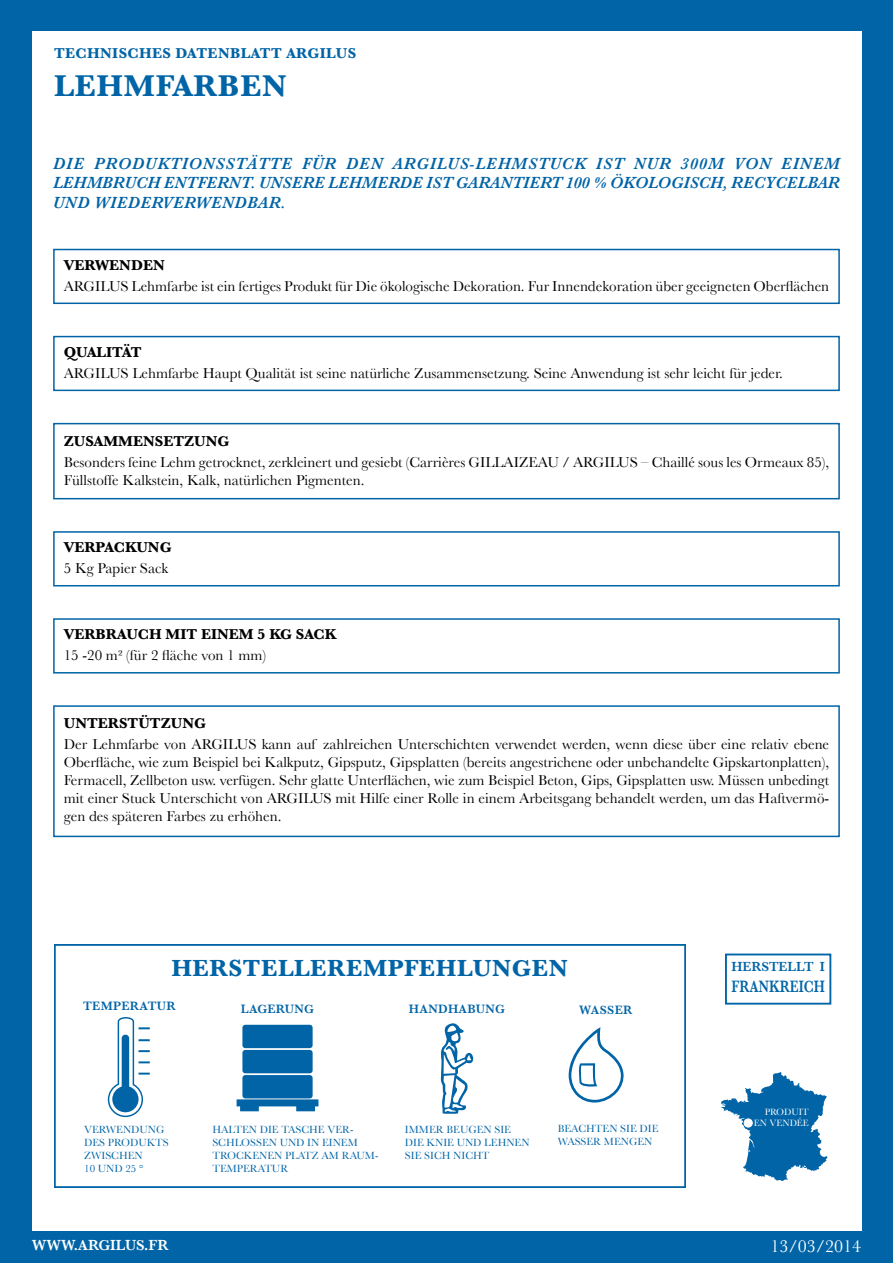
<style>
.page{position:relative;width:893px;height:1263px;background:#0064a7}
.page>*{position:absolute;margin:0;border:0;box-sizing:border-box;transform-origin:0 0}
.t1{font:700 31.5px "Baskerville";letter-spacing:.025em;color:#0064a7}
.t2{font:700 24.45px "Baskerville";letter-spacing:.025em;color:#0064a7}
.t3{font:18px "Baskerville";color:#fff}
.t4{font:600 16.8px "Baskerville";color:#0064a7;scale:.8 1}
.t5{font:italic 600 16.5px/19.8px "Baskerville";color:#0064a7;text-align:justify}
.t6{font:15px/18px "Baskerville";color:#000}
.t7{font:700 15px "Baskerville";color:#000}
.t8{font:700 15px "Baskerville";letter-spacing:.025em;color:#0064a7}
.t9{font:600 15px "Baskerville";color:#fff}
.t10{font:700 15px "Baskerville";letter-spacing:-.02em;color:#000}
.t11{font:600 13.5px "Baskerville";color:#0064a7}
.t12{font:600 12.45px "Baskerville";letter-spacing:.025em;color:#0064a7}
.t13{font:10.95px/13px "Baskerville";color:#0064a7}
.t14{font:9.6px/11.6px "Baskerville";color:#fff;text-align:right}
</style>
<div class="page">
<div style="left:32px;top:32px;width:829px;height:1199px;background:#fff"></div>
<svg style="left:55px;top:945px;width:630px;height:242px"></svg>
<svg style="left:721px;top:1072px;width:106px;height:109px"></svg>
<div style="left:744px;top:1119px;width:8px;height:8px;background:#fff;border-radius:50%"></div>
<div style="left:744px;top:1119px;width:8px;height:8px;border:1px solid #fff;border-radius:50%"></div>
<div style="left:725px;top:953px;width:106px;height:51px;border:2px solid #0064a7"></div>
<div style="left:53px;top:249px;width:787px;height:55px;border:2px solid #0064a7"></div>
<div style="left:53px;top:336px;width:787px;height:55px;border:2px solid #0064a7"></div>
<div style="left:53px;top:423px;width:787px;height:76px;border:2px solid #0064a7"></div>
<div style="left:53px;top:531px;width:787px;height:55px;border:2px solid #0064a7"></div>
<div style="left:53px;top:618px;width:787px;height:55px;border:2px solid #0064a7"></div>
<div style="left:53px;top:705px;width:787px;height:132px;border:2px solid #0064a7"></div>
<p class="t8" style="left:54px;top:45px;width:304px">TECHNISCHES DATENBLATT ARGILUS</p>
<h1 class="t1" style="left:54px;top:67px;width:234px">LEHMFARBEN</h1>
<p class="t5" style="left:53px;top:153px;width:788px">DIE PRODUKTIONSSTÄTTE FÜR DEN ARGILUS-LEHMSTUCK IST NUR 300M VON EINEM LEHMBRUCH ENTFERNT. UNSERE LEHMERDE IST GARANTIERT 100 % ÖKOLOGISCH, RECYCELBAR UND WIEDERVERWENDBAR.</p>
<p class="t7" style="left:64px;top:256px;width:102px">VERWENDEN</p>
<p class="t6" style="left:64px;top:276px;width:767px">ARGILUS Lehmfarbe ist ein fertiges Produkt für Die ökologische Dekoration. Fur Innendekoration über geeigneten Oberflächen</p>
<p class="t10" style="left:64px;top:343px;width:79px">QUALITÄT</p>
<p class="t6" style="left:64px;top:364px;width:721px">ARGILUS Lehmfarbe Haupt Qualität ist seine natürliche Zusammensetzung. Seine Anwendung ist sehr leicht für jeder.</p>
<p class="t7" style="left:64px;top:432px;width:167px">ZUSAMMENSETZUNG</p>
<p class="t6" style="left:64px;top:453px;width:767px">Besonders feine Lehm getrocknet, zerkleinert und gesiebt (Carrières GILLAIZEAU / ARGILUS – Chaillé sous les Ormeaux 85),<br>Füllstoffe Kalkstein, Kalk, natürlichen Pigmenten.</p>
<p class="t7" style="left:64px;top:538px;width:109px">VERPACKUNG</p>
<p class="t6" style="left:64px;top:559px;width:106px">5 Kg Papier Sack</p>
<p class="t7" style="left:64px;top:625px;width:274px">VERBRAUCH MIT EINEM 5 KG SACK</p>
<p class="t6" style="left:64px;top:646px;width:204px">15 -20 m² (für 2 fläche von 1 mm)</p>
<p class="t7" style="left:64px;top:714px;width:144px">UNTERSTÜTZUNG</p>
<p class="t6" style="left:64px;top:735px;width:767px;text-align:justify">Der Lehmfarbe von ARGILUS kann auf zahlreichen Unterschichten verwendet werden, wenn diese über eine relativ ebene Oberfläche, wie zum Beispiel bei Kalkputz, Gipsputz, Gipsplatten (bereits angestrichene oder unbehandelte Gipskartonplatten), Fermacell, Zellbeton usw. verfügen. Sehr glatte Unterflächen, wie zum Beispiel Beton, Gips, Gipsplatten usw. Müssen unbedingt mit einer Stuck Unterschicht von ARGILUS mit Hilfe einer Rolle in einem Arbeitsgang behandelt werden, um das Haftvermö&shy;gen des späteren Farbes zu erhöhen.</p>
<h2 class="t2" style="left:171px;top:954px;width:398px">HERSTELLEREMPFEHLUNGEN</h2>
<p class="t12" style="left:409px;top:1001px;width:97px">HANDHABUNG</p>
<p class="t12" style="left:579px;top:1002px;width:55px">WASSER</p>
<p class="t12" style="left:83px;top:999px;width:94px">TEMPERATUR</p>
<p class="t12" style="left:241px;top:1001px;width:75px">LAGERUNG</p>
<p class="t13" style="left:84px;top:1123px;width:86px">VERWENDUNG<br>DES PRODUKTS<br>ZWISCHEN<br>10 UND 25 °</p>
<p class="t13" style="left:405px;top:1123px;width:126px">IMMER BEUGEN SIE<br>DIE KNIE UND LEHNEN<br>SIE SICH NICHT</p>
<p class="t13" style="left:558px;top:1122px;width:102px">BEACHTEN SIE DIE<br>WASSER MENGEN</p>
<p class="t13" style="left:212px;top:1123px;width:168px">HALTEN DIE TASCHE VER-<br>SCHLOSSEN UND IN EINEM<br>TROCKENEN PLATZ AM RAUM-<br>TEMPERATUR</p>
<p class="t9" style="left:32px;top:1236px;width:138px">WWW.ARGILUS.FR</p>
<p class="t11" style="left:731px;top:959px;width:95px">HERSTELLT I</p>
<p class="t4" style="left:731px;top:977px;width:118px">FRANKREICH</p>
<p class="t14" style="left:754px;top:1106px;width:57px">PRODUIT<br>EN VENDÉE</p>
<p class="t3" style="left:770px;top:1235px;width:92px">13/03/2014</p>
</div>
